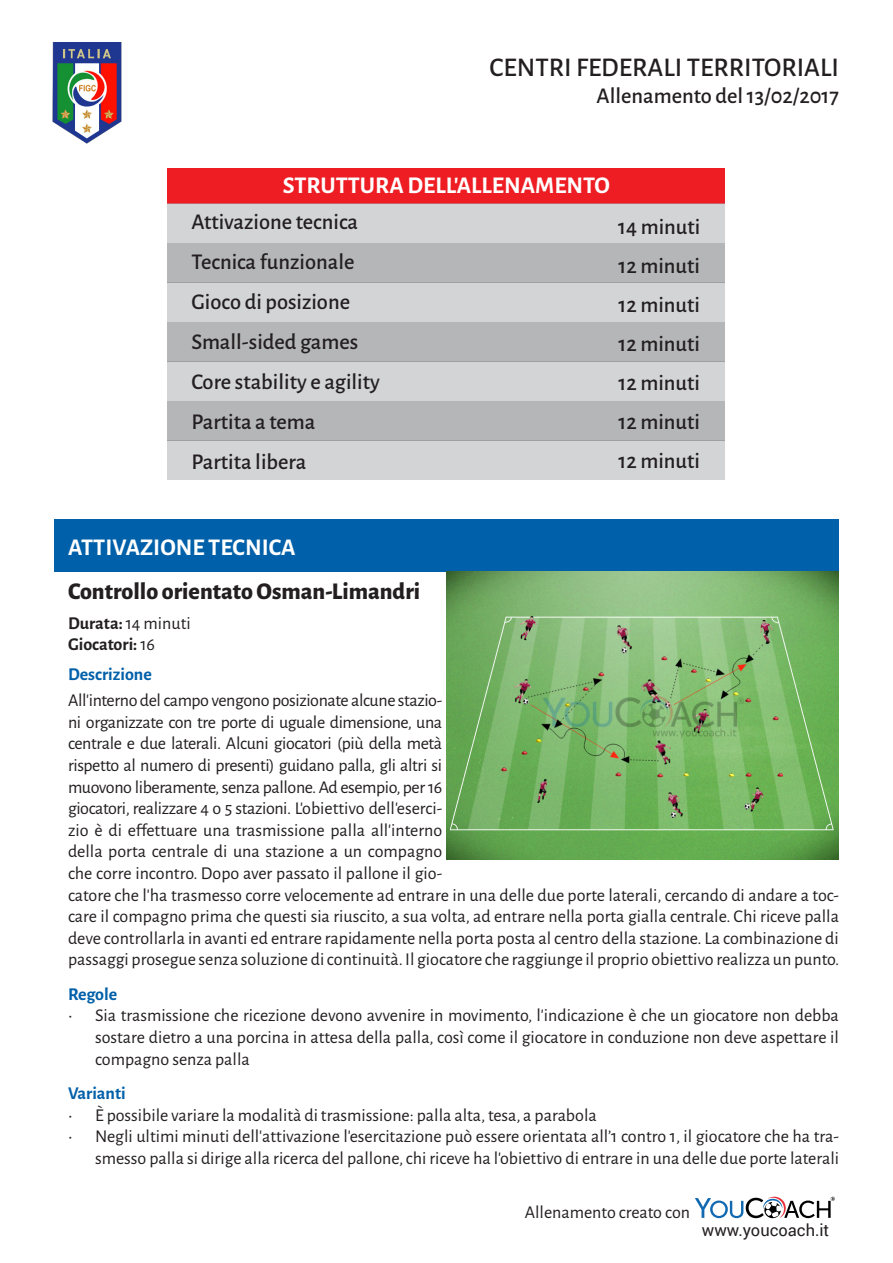
<style>
.page{position:relative;width:893px;height:1263px;background:#fff}
.page>*{position:absolute;margin:0;border:0;box-sizing:border-box;transform-origin:0 0}
.t1{font:500 27px "Alegreya Sans";color:#231f20}
.t2{font:700 24px "Alegreya Sans";color:#fff}
.t3{font:800 24px "Alegreya Sans";color:#231f20}
.t4{font:500 22.5px "Alegreya Sans";color:#231f20}
.t5{font:18px/21.6px "Alegreya Sans";color:#231f20}
.t6{font:700 18px "Alegreya Sans";color:#0060a9}
.t7{font:700 18px "Alegreya Sans";color:#231f20}
.t8{font:16.5px "Roboto";color:#231f20}
.s1{font-weight:700}
.s2{font-weight:400}
</style>
<div class="page">
<div style="left:168px;top:441px;width:557px;height:39px;background:#d3d4d6"></div>
<img style="left:52px;top:42px;width:70px;height:102px">
<div style="left:168px;top:168px;width:557px;height:35px;background:#ee1d23"></div>
<div style="left:168px;top:203px;width:557px;height:40px;background:#d3d4d6"></div>
<div style="left:168px;top:282px;width:557px;height:40px;background:#d3d4d6"></div>
<div style="left:168px;top:362px;width:557px;height:39px;background:#d3d4d6"></div>
<div style="left:168px;top:243px;width:557px;height:39px;background:#b5b6b7"></div>
<div style="left:168px;top:322px;width:557px;height:40px;background:#b5b6b7"></div>
<div style="left:168px;top:401px;width:557px;height:40px;background:#b5b6b7"></div>
<svg style="left:695px;top:1196px;width:140px;height:22px"></svg>
<div style="left:54px;top:520px;width:785px;height:52px;background:#0060a9"></div>
<img style="left:446px;top:572px;width:393px;height:288px">
<p class="t1" style="left:489px;top:49px;width:351px">CENTRI FEDERALI TERRITORIALI</p>
<p class="t4" style="left:596px;top:80px;width:244px">Allenamento del 13/02/2017</p>
<p class="t2" style="left:283px;top:168px;width:329px">STRUTTURA DELL’ALLENAMENTO</p>
<p class="t4" style="left:191px;top:206px;width:168px">Attivazione tecnica</p>
<p class="t4" style="left:191px;top:246px;width:165px">Tecnica funzionale</p>
<p class="t4" style="left:191px;top:286px;width:160px">Gioco di posizione</p>
<p class="t4" style="left:191px;top:326px;width:168px">Small-sided games</p>
<p class="t4" style="left:191px;top:366px;width:190px">Core stability e agility</p>
<p class="t4" style="left:191px;top:406px;width:126px">Partita a tema</p>
<p class="t4" style="left:191px;top:446px;width:116px">Partita libera</p>
<p class="t4" style="left:618px;top:211px;width:84px">14 minuti</p>
<p class="t4" style="left:619px;top:250px;width:83px">12 minuti</p>
<p class="t4" style="left:619px;top:289px;width:83px">12 minuti</p>
<p class="t4" style="left:619px;top:328px;width:83px">12 minuti</p>
<p class="t4" style="left:619px;top:367px;width:83px">12 minuti</p>
<p class="t4" style="left:619px;top:406px;width:83px">12 minuti</p>
<p class="t4" style="left:619px;top:445px;width:83px">12 minuti</p>
<p class="t2" style="left:68px;top:529px;width:229px">ATTIVAZIONE TECNICA</p>
<p class="t3" style="left:68px;top:573px;width:354px">Controllo orientato Osman-Limandri</p>
<p class="t5" style="left:68px;top:611px;width:124px"><span class="s1">Durata:</span> 14 minuti</p>
<p class="t7" style="left:68px;top:631px;width:88px">Giocatori: <span class="s2">16</span></p>
<p class="t6" style="left:68px;top:661px;width:85px">Descrizione</p>
<p class="t5" style="left:68px;top:689px;width:773px">All’interno del campo vengono posizionate alcune stazio-<br>ni organizzate con tre porte di uguale dimensione, una<br>centrale e due laterali. Alcuni giocatori (più della metà<br>rispetto al numero di presenti) guidano palla, gli altri si<br>muovono liberamente, senza pallone. Ad esempio, per 16<br>giocatori, realizzare 4 o 5 stazioni. L’obiettivo dell’eserci-<br>zio è di effettuare una trasmissione palla all’interno<br>della porta centrale di una stazione a un compagno<br>che corre incontro. Dopo aver passato il pallone il gio-<br>catore che l’ha trasmesso corre velocemente ad entrare in una delle due porte laterali, cercando di andare a toc&shy;care il compagno prima che questi sia riuscito, a sua volta, ad entrare nella porta gialla centrale. Chi riceve palla deve controllarla in avanti ed entrare rapidamente nella porta posta al centro della stazione. La combinazione di passaggi prosegue senza soluzione di continuità. Il giocatore che raggiunge il proprio obiettivo realizza un punto.</p>
<p class="t6" style="left:68px;top:981px;width:51px">Regole</p>
<p class="t5" style="left:95px;top:1004px;width:745px;text-align:justify;text-indent:-27px">• Sia trasmissione che ricezione devono avvenire in movimento, l’indicazione è che un giocatore non debba sostare dietro a una porcina in attesa della palla, così come il giocatore in conduzione non deve aspettare il compagno senza palla</p>
<p class="t6" style="left:68px;top:1080px;width:59px">Varianti</p>
<p class="t5" style="left:68px;top:1103px;width:530px">• È possibile variare la modalità di trasmissione: palla alta, tesa, a parabola</p>
<p class="t5" style="left:68px;top:1125px;width:772px;text-align:right">• Negli ultimi minuti dell’attivazione l’esercitazione può essere orientata all’1 contro 1, il giocatore che ha tra&shy;smesso palla si dirige alla ricerca del pallone, chi riceve ha l’obiettivo di entrare in una delle due porte laterali</p>
<p class="t5" style="left:525px;top:1200px;width:167px">Allenamento creato con</p>
<p class="t8" style="left:702px;top:1218px;width:129px">www.youcoach.it</p>
</div>
